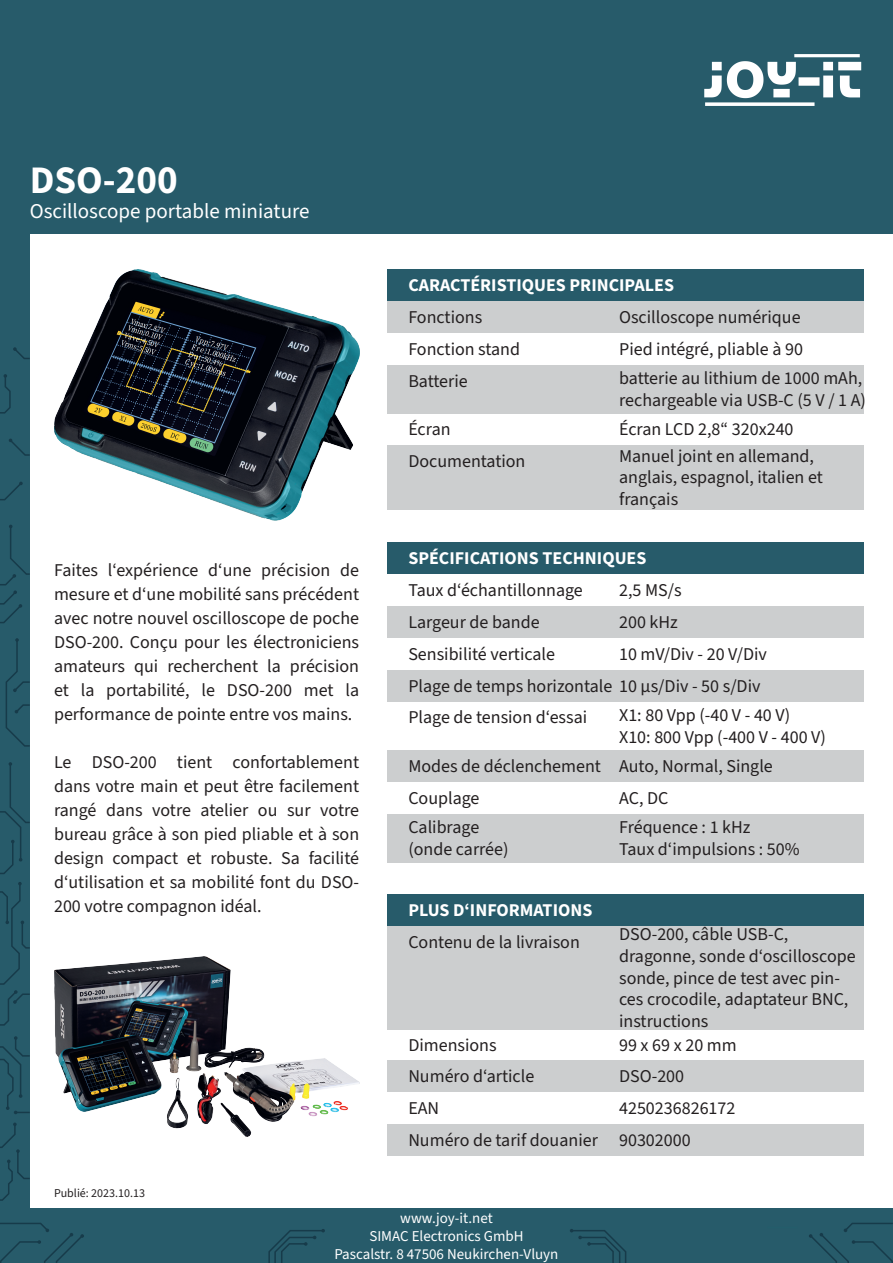
<style>
.page{position:relative;width:893px;height:1263px;background:#fff}
.page>*{position:absolute;margin:0;border:0;box-sizing:border-box;transform-origin:0 0}
.t1{font:700 39px "Source Sans 3";color:#fff}
.t2{font:21px "Source Sans 3";color:#fff}
.t3{font:18px/24px "Source Sans 3";color:#231f20}
.t4{font:700 18px "Source Sans 3";color:#fff}
.t5{font:15px "Source Sans 3";color:#fff}
.t6{font:12px "Source Sans 3";color:#231f20}
</style>
<div class="page">
<div style="left:387px;top:301px;width:476px;height:32px;background:#cccecf"></div>
<div style="left:387px;top:365px;width:476px;height:48px;background:#cccecf"></div>
<div style="left:387px;top:445px;width:476px;height:64px;background:#cccecf"></div>
<div style="left:387px;top:606px;width:476px;height:32px;background:#cccecf"></div>
<div style="left:387px;top:670px;width:476px;height:32px;background:#cccecf"></div>
<div style="left:387px;top:750px;width:476px;height:32px;background:#cccecf"></div>
<div style="left:387px;top:814px;width:476px;height:48px;background:#cccecf"></div>
<div style="left:387px;top:1060px;width:476px;height:32px;background:#cccecf"></div>
<div style="left:387px;top:1123px;width:476px;height:32px;background:#cccecf"></div>
<div style="left:387px;top:926px;width:476px;height:103px;background:#cccecf"></div>
<div style="left:0;top:0;width:893px;height:234px;background:#275b6a"></div>
<img style="left:704px;top:54px;width:158px;height:52px">
<div style="left:0;top:208px;width:30px;height:1055px;background:#275b6a"></div>
<div style="left:387px;top:269px;width:476px;height:32px;background:#275b6a"></div>
<div style="left:387px;top:542px;width:476px;height:32px;background:#275b6a"></div>
<div style="left:387px;top:894px;width:476px;height:32px;background:#275b6a"></div>
<svg style="left:0;top:1122px;width:30px;height:79px"></svg>
<svg style="left:0;top:1036px;width:30px;height:78px"></svg>
<svg style="left:0;top:882px;width:30px;height:144px"></svg>
<svg style="left:0;top:762px;width:30px;height:112px"></svg>
<svg style="left:5px;top:638px;width:25px;height:109px"></svg>
<svg style="left:0;top:525px;width:30px;height:99px"></svg>
<svg style="left:0;top:482px;width:23px;height:19px"></svg>
<svg style="left:9px;top:438px;width:21px;height:18px"></svg>
<svg style="left:0;top:374px;width:11px;height:40px"></svg>
<svg style="left:13px;top:347px;width:17px;height:12px"></svg>
<div style="left:0;top:1209px;width:893px;height:54px;background:#275b6a"></div>
<svg style="left:268px;top:1229px;width:57px;height:34px"></svg>
<svg style="left:570px;top:1229px;width:57px;height:34px"></svg>
<svg style="left:0;top:1223px;width:84px;height:40px"></svg>
<svg style="left:809px;top:1223px;width:84px;height:40px"></svg>
<img style="left:54px;top:269px;width:305px;height:251px">
<img style="left:54px;top:956px;width:305px;height:180px">
<p class="t1" style="left:30px;top:154px;width:149px">DSO-200</p>
<p class="t2" style="left:30px;top:197px;width:281px">Oscilloscope portable miniature</p>
<p class="t3" style="left:54px;top:558px;width:307px;text-align:justify">Faites l‘expérience d‘une précision de mesure et d‘une mobilité sans précédent avec notre nouvel oscilloscope de poche DSO-200. Conçu pour les électroniciens amateurs qui recherchent la précision et la portabilité, le DSO-200 met la performance de pointe entre vos mains.</p>
<p class="t3" style="left:54px;top:750px;width:307px;text-align:justify">Le DSO-200 tient confortablement dans votre main et peut être facilement rangé dans votre atelier ou sur votre bureau grâce à son pied pliable et à son design compact et robuste. Sa facilité d‘utilisation et sa mobilité font du DSO-200 votre compagnon idéal.</p>
<p class="t6" style="left:54px;top:1184px;width:92px">Publié: 2023.10.13</p>
<p class="t4" style="left:408px;top:273px;width:267px">CARACTÉRISTIQUES PRINCIPALES</p>
<p class="t3" style="left:408px;top:306px;width:75px">Fonctions</p>
<p class="t3" style="left:408px;top:337px;width:113px">Fonction stand</p>
<p class="t3" style="left:408px;top:369px;width:61px">Batterie</p>
<p class="t3" style="left:408px;top:418px;width:44px">Écran</p>
<p class="t3" style="left:408px;top:450px;width:119px">Documentation</p>
<p class="t3" style="left:619px;top:306px;width:183px">Oscilloscope numérique</p>
<p class="t3" style="left:619px;top:337px;width:185px">Pied intégré, pliable à 90</p>
<p class="t3" style="left:619px;top:367px;width:245px">batterie au lithium de 1000 mAh,</p>
<p class="t3" style="left:619px;top:388px;width:248px">rechargeable via USB-C (5 V / 1 A)</p>
<p class="t3" style="left:619px;top:418px;width:176px">Écran LCD 2,8“ 320x240</p>
<p class="t3" style="left:619px;top:445px;width:205px;line-height:21.6px">Manuel joint en allemand, anglais, espagnol, italien et français</p>
<p class="t4" style="left:408px;top:546px;width:240px">SPÉCIFICATIONS TECHNIQUES</p>
<p class="t3" style="left:408px;top:578px;width:176px">Taux d‘échantillonnage</p>
<p class="t3" style="left:408px;top:610px;width:133px">Largeur de bande</p>
<p class="t3" style="left:408px;top:642px;width:148px">Sensibilité verticale</p>
<p class="t3" style="left:408px;top:674px;width:354px">Plage de temps horizontale 10 μs/Div - 50 s/Div</p>
<p class="t3" style="left:619px;top:578px;width:64px">2,5 MS/s</p>
<p class="t3" style="left:619px;top:610px;width:60px">200 kHz</p>
<p class="t3" style="left:619px;top:642px;width:149px">10 mV/Div - 20 V/Div</p>
<p class="t3" style="left:408px;top:706px;width:180px">Plage de tension d‘essai</p>
<p class="t3" style="left:619px;top:703px;width:173px">X1: 80 Vpp (-40 V - 40 V)</p>
<p class="t3" style="left:619px;top:725px;width:208px">X10: 800 Vpp (-400 V - 400 V)</p>
<p class="t3" style="left:408px;top:754px;width:194px">Modes de déclenchement</p>
<p class="t3" style="left:408px;top:786px;width:73px">Couplage</p>
<p class="t3" style="left:408px;top:817px;width:102px;line-height:21.6px">Calibrage (onde carrée)</p>
<p class="t3" style="left:619px;top:754px;width:155px">Auto, Normal, Single</p>
<p class="t3" style="left:619px;top:786px;width:51px">AC, DC</p>
<p class="t3" style="left:619px;top:816px;width:133px">Fréquence : 1 kHz</p>
<p class="t3" style="left:619px;top:837px;width:182px">Taux d‘impulsions : 50%</p>
<p class="t4" style="left:408px;top:898px;width:186px">PLUS D‘INFORMATIONS</p>
<p class="t3" style="left:408px;top:930px;width:173px">Contenu de la livraison</p>
<p class="t3" style="left:619px;top:923px;width:171px">DSO-200, câble USB-C,</p>
<p class="t3" style="left:619px;top:945px;width:238px">dragonne, sonde d‘oscilloscope</p>
<p class="t3" style="left:619px;top:967px;width:231px;line-height:21.6px">sonde, pince de test avec pin&shy;ces crocodile, adaptateur BNC, instructions</p>
<p class="t3" style="left:408px;top:1033px;width:90px">Dimensions</p>
<p class="t3" style="left:619px;top:1033px;width:119px">99 x 69 x 20 mm</p>
<p class="t3" style="left:408px;top:1064px;width:127px">Numéro d‘article</p>
<p class="t3" style="left:619px;top:1064px;width:67px">DSO-200</p>
<p class="t3" style="left:408px;top:1096px;width:32px">EAN</p>
<p class="t3" style="left:619px;top:1096px;width:118px">4250236826172</p>
<p class="t3" style="left:408px;top:1128px;width:191px">Numéro de tarif douanier</p>
<p class="t3" style="left:619px;top:1128px;width:73px">90302000</p>
<p class="t5" style="left:400px;top:1208px;width:94px">www.joy-it.net</p>
<p class="t5" style="left:369px;top:1226px;width:156px">SIMAC Electronics GmbH</p>
<p class="t5" style="left:334px;top:1244px;width:226px">Pascalstr. 8 47506 Neukirchen-Vluyn</p>
</div>
